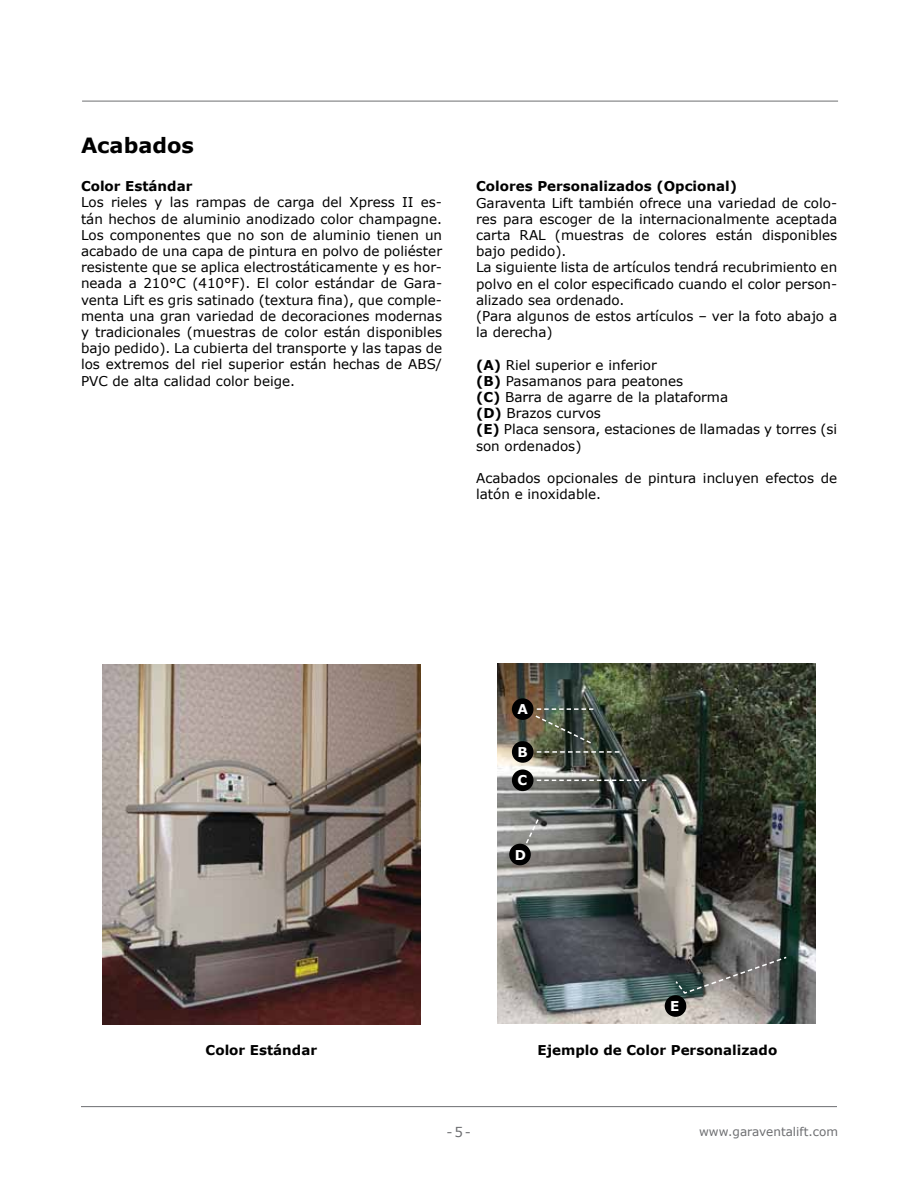
<style>
.page{position:relative;width:918px;height:1188px;background:#fff}
.page>*{position:absolute;margin:0;border:0;box-sizing:border-box;transform-origin:0 0}
.t1{font:700 21px "Verdana";color:#000}
.t2{font:13.5px/16.2px "Verdana";color:#000}
.t3{font:700 13.5px "Verdana";color:#000}
.t4{font:700 13.5px "Verdana";color:#fff}
.t5{font:13.5px "Verdana";color:#6d6e71}
.t6{font:12px "Verdana";color:#6d6e71}
.s1{font-weight:700}
</style>
<div class="page">
<hr style="left:81px;top:1106px;width:756px;height:1px;background:#6d6e71">
<hr style="left:82px;top:101px;width:756px;height:1px;background:#6d6e71">
<img style="left:497px;top:664px;width:319px;height:360px">
<div style="left:512px;top:770px;width:22px;height:21px;background:#000;border-radius:50%"></div>
<div style="left:512px;top:741px;width:22px;height:22px;background:#000;border-radius:50%"></div>
<div style="left:509px;top:844px;width:22px;height:21px;background:#000;border-radius:50%"></div>
<div style="left:512px;top:698px;width:22px;height:22px;background:#000;border-radius:50%"></div>
<svg style="left:537px;top:780px;width:109px;height:1px"></svg>
<svg style="left:537px;top:751px;width:82px;height:2px"></svg>
<svg style="left:524px;top:818px;width:16px;height:27px"></svg>
<svg style="left:534px;top:708px;width:59px;height:37px;background:#565c4a"></svg>
<div style="left:665px;top:995px;width:21px;height:22px;background:#000;border-radius:50%"></div>
<svg style="left:674px;top:955px;width:114px;height:40px;background:#5e6260"></svg>
<img style="left:102px;top:664px;width:319px;height:360px">
<h1 class="t1" style="left:81px;top:131px;width:114px">Acabados</h1>
<p class="t3" style="left:81px;top:177px;width:113px">Color Estándar</p>
<p class="t2" style="left:81px;top:194px;width:363px;text-align:justify">Los rieles y las rampas de carga del Xpress II es&shy;tán hechos de aluminio anodizado color champagne.<br>Los componentes que no son de aluminio tienen un acabado de una capa de pintura en polvo de poliéster resistente que se aplica electrostáticamente y es hor&shy;neada a 210°C (410°F). El color estándar de Gara&shy;venta Lift es gris satinado (textura fina), que comple&shy;menta una gran variedad de decoraciones modernas y tradicionales (muestras de color están disponibles bajo pedido). La cubierta del transporte y las tapas de los extremos del riel superior están hechas de ABS/ PVC de alta calidad color beige.</p>
<p class="t3" style="left:476px;top:177px;width:263px">Colores Personalizados (Opcional)</p>
<p class="t2" style="left:476px;top:194px;width:363px">Garaventa Lift también ofrece una variedad de colo&shy;res para escoger de la internacionalmente aceptada carta RAL (muestras de colores están disponibles bajo pedido).<br>La siguiente lista de artículos tendrá recubrimiento en polvo en el color especificado cuando el color person&shy;alizado sea ordenado.<br>(Para algunos de estos artículos – ver la foto abajo a la derecha)</p>
<p class="t2" style="left:476px;top:356px;width:363px"><span class="s1">(A)</span> Riel superior e inferior<br><span class="s1">(B)</span> Pasamanos para peatones<br><span class="s1">(C)</span> Barra de agarre de la plataforma<br><span class="s1">(D)</span> Brazos curvos<br><span class="s1">(E)</span> Placa sensora, estaciones de llamadas y torres (si son ordenados)</p>
<p class="t2" style="left:476px;top:470px;width:363px">Acabados opcionales de pintura incluyen efectos de latón e inoxidable.</p>
<p class="t4" style="left:517px;top:700px;width:12px">A</p>
<p class="t4" style="left:517px;top:743px;width:12px">B</p>
<p class="t4" style="left:517px;top:771px;width:11px">C</p>
<p class="t4" style="left:515px;top:845px;width:13px">D</p>
<p class="t4" style="left:670px;top:997px;width:11px">E</p>
<p class="t3" style="left:206px;top:1041px;width:113px">Color Estándar</p>
<p class="t3" style="left:538px;top:1041px;width:241px">Ejemplo de Color Personalizado</p>
<p class="t5" style="left:446px;top:1123px;width:26px">-5-</p>
<p class="t6" style="left:699px;top:1124px;width:140px">www.garaventalift.com</p>
</div>
